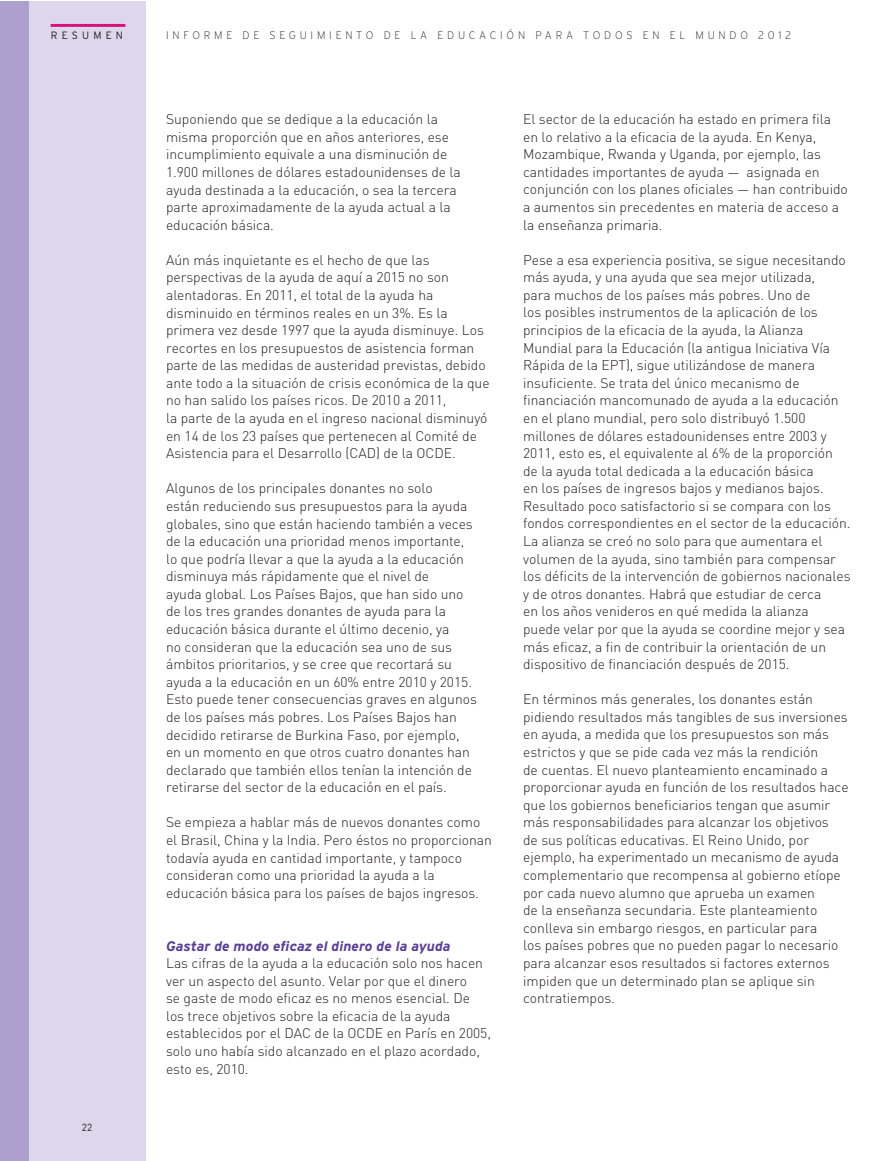
<style>
.page{position:relative;width:893px;height:1161px;background:#fff}
.page>*{position:absolute;margin:0;border:0;box-sizing:border-box;transform-origin:0 0}
.t1{font:300 13.95px/17.5px "DIN";letter-spacing:-.005em;color:#231f20}
.t2{font:italic 700 13.95px "Interstate";letter-spacing:.005em;color:#5a3f99}
.t3{font:200 10.95px "Interstate";letter-spacing:.35em;color:#231f20}
.t4{font:300 10.65px "Interstate";letter-spacing:.4em;color:#231f20}
.t5{font:10.2px "DIN";color:#231f20}
</style>
<div class="page">
<div style="left:0;top:1px;width:29px;height:1159px;background:#ada0ce"></div>
<div style="left:29px;top:1px;width:116px;height:1159px;background:#dcd7eb"></div>
<hr style="left:51px;top:24px;width:74px;height:3px;background:#d7117e">
<p class="t4" style="left:51px;top:31px;width:74px">RESUMEN</p>
<p class="t3" style="left:166px;top:32px;width:627px">INFORME DE SEGUIMIENTO DE LA EDUCACIÓN PARA TODOS EN EL MUNDO 2012</p>
<p class="t5" style="left:82px;top:1123px;width:12px">22</p>
<p class="t1" style="left:166px;top:112px;width:296px">Suponiendo que se dedique a la educación la misma proporción que en años anteriores, ese incumplimiento equivale a una disminución de 1.900 millones de dólares estadounidenses de la ayuda destinada a la educación, o sea la tercera parte aproximadamente de la ayuda actual a la educación básica.</p>
<p class="t1" style="left:166px;top:253px;width:325px">Aún más inquietante es el hecho de que las perspectivas de la ayuda de aquí a 2015 no son alentadoras. En 2011, el total de la ayuda ha disminuido en términos reales en un 3%. Es la primera vez desde 1997 que la ayuda disminuye. Los recortes en los presupuestos de asistencia forman parte de las medidas de austeridad previstas, debido ante todo a la situación de crisis económica de la que no han salido los países ricos. De 2010 a 2011,<br>la parte de la ayuda en el ingreso nacional disminuyó en 14 de los 23 países que pertenecen al Comité de Asistencia para el Desarrollo (CAD) de la OCDE.</p>
<p class="t1" style="left:166px;top:481px;width:312px">Algunos de los principales donantes no solo<br>están reduciendo sus presupuestos para la ayuda globales, sino que están haciendo también a veces de la educación una prioridad menos importante, lo que podría llevar a que la ayuda a la educación disminuya más rápidamente que el nivel de<br>ayuda global. Los Países Bajos, que han sido uno de los tres grandes donantes de ayuda para la educación básica durante el último decenio, ya<br>no consideran que la educación sea uno de sus ámbitos prioritarios, y se cree que recortará su ayuda a la educación en un 60% entre 2010 y 2015.<br>Esto puede tener consecuencias graves en algunos de los países más pobres. Los Países Bajos han decidido retirarse de Burkina Faso, por ejemplo, en un momento en que otros cuatro donantes han declarado que también ellos tenían la intención de retirarse del sector de la educación en el país.</p>
<p class="t1" style="left:166px;top:815px;width:327px">Se empieza a hablar más de nuevos donantes como el Brasil, China y la India. Pero éstos no proporcionan todavía ayuda en cantidad importante, y tampoco consideran como una prioridad la ayuda a la educación básica para los países de bajos ingresos.</p>
<p class="t2" style="left:166px;top:940px;width:286px">Gastar de modo eficaz el dinero de la ayuda</p>
<p class="t1" style="left:166px;top:955px;width:326px">Las cifras de la ayuda a la educación solo nos hacen ver un aspecto del asunto. Velar por que el dinero<br>se gaste de modo eficaz es no menos esencial. De los trece objetivos sobre la eficacia de la ayuda establecidos por el DAC de la OCDE en París en 2005, solo uno había sido alcanzado en el plazo acordado, esto es, 2010.</p>
<p class="t1" style="left:523px;top:112px;width:326px">El sector de la educación ha estado en primera fila en lo relativo a la eficacia de la ayuda. En Kenya, Mozambique, Rwanda y Uganda, por ejemplo, las cantidades importantes de ayuda — asignada en conjunción con los planes oficiales — han contribuido a aumentos sin precedentes en materia de acceso a la enseñanza primaria.</p>
<p class="t1" style="left:523px;top:252px;width:329px">Pese a esa experiencia positiva, se sigue necesitando más ayuda, y una ayuda que sea mejor utilizada,<br>para muchos de los países más pobres. Uno de<br>los posibles instrumentos de la aplicación de los principios de la eficacia de la ayuda, la Alianza Mundial para la Educación (la antigua Iniciativa Vía Rápida de la EPT), sigue utilizándose de manera insuficiente. Se trata del único mecanismo de financiación mancomunado de ayuda a la educación en el plano mundial, pero solo distribuyó 1.500 millones de dólares estadounidenses entre 2003 y 2011, esto es, el equivalente al 6% de la proporción de la ayuda total dedicada a la educación básica<br>en los países de ingresos bajos y medianos bajos.<br>Resultado poco satisfactorio si se compara con los fondos correspondientes en el sector de la educación.<br>La alianza se creó no solo para que aumentara el volumen de la ayuda, sino también para compensar los déficits de la intervención de gobiernos nacionales y de otros donantes. Habrá que estudiar de cerca<br>en los años venideros en qué medida la alianza<br>puede velar por que la ayuda se coordine mejor y sea más eficaz, a fin de contribuir la orientación de un dispositivo de financiación después de 2015.</p>
<p class="t1" style="left:523px;top:692px;width:327px">En términos más generales, los donantes están pidiendo resultados más tangibles de sus inversiones en ayuda, a medida que los presupuestos son más estrictos y que se pide cada vez más la rendición<br>de cuentas. El nuevo planteamiento encaminado a proporcionar ayuda en función de los resultados hace que los gobiernos beneficiarios tengan que asumir más responsabilidades para alcanzar los objetivos<br>de sus políticas educativas. El Reino Unido, por ejemplo, ha experimentado un mecanismo de ayuda complementario que recompensa al gobierno etíope por cada nuevo alumno que aprueba un examen<br>de la enseñanza secundaria. Este planteamiento conlleva sin embargo riesgos, en particular para<br>los países pobres que no pueden pagar lo necesario para alcanzar esos resultados si factores externos impiden que un determinado plan se aplique sin contratiempos.</p>
</div>
